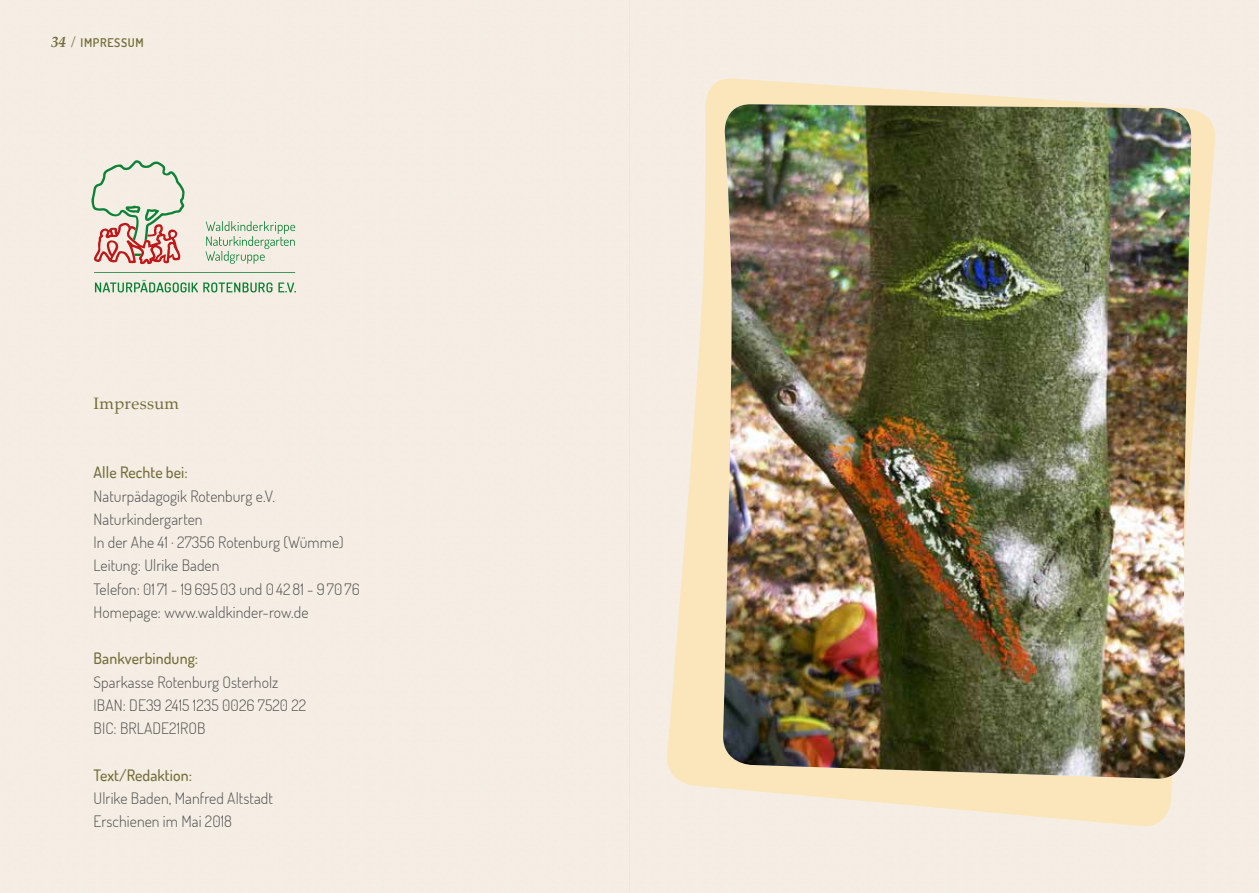
<style>
.page{position:relative;width:1259px;height:893px;background:#fff}
.page>*{position:absolute;margin:0;border:0;box-sizing:border-box;transform-origin:0 0}
.t1{font:16.5px "Palatino Linotype";letter-spacing:.02em;color:#736d39}
.t2{font:300 15.75px/23.2px "Dosis";letter-spacing:.005em;color:#535353}
.t3{font:500 15.75px "Dosis";letter-spacing:.005em;color:#736d39}
.t4{font:600 12px "Dosis";letter-spacing:.05em;color:#736d39}
.s1{font-family:"Palatino Linotype";font-weight:700;font-style:italic;font-size:15px}
.s2{font-family:"Palatino Linotype";font-weight:400;font-style:italic;font-size:15px}
</style>
<div class="page">
<svg style="left:665px;top:77px;width:552px;height:752px;background:#f7ead1"></svg>
<img style="left:722px;top:104px;width:469px;height:676px">
<hr style="left:94px;top:272px;width:201px;height:1px;background:#0d8236">
<svg style="left:205px;top:221px;width:90px;height:43px;background:#d2ddca"></svg>
<svg style="left:95px;top:280px;width:177px;height:12px;background:#a9caab"></svg>
<svg style="left:278px;top:282px;width:18px;height:10px"></svg>
<svg style="left:91px;top:160px;width:94px;height:104px;background:#dacabc"></svg>
<p class="t4" style="left:51px;top:35px;width:94px"><span class="s1">34</span> <span class="s2">/</span> IMPRESSUM</p>
<p class="t1" style="left:94px;top:391px;width:87px">Impressum</p>
<p class="t3" style="left:94px;top:462px;width:96px">Alle Rechte bei:</p>
<p class="t2" style="left:94px;top:484px;width:268px">Naturpädagogik Rotenburg e.V.<br>Naturkindergarten<br>In der Ahe 41 · 27356 Rotenburg (Wümme)<br>Leitung: Ulrike Baden<br>Telefon: 01 71 - 19 695 03 und 0 42 81 - 9 70 76<br>Homepage: www.waldkinder-row.de</p>
<p class="t3" style="left:94px;top:648px;width:106px">Bankverbindung:</p>
<p class="t2" style="left:94px;top:670px;width:214px">Sparkasse Rotenburg Osterholz<br>IBAN: DE39 2415 1235 0026 7520 22<br>BIC: BRLADE21ROB</p>
<p class="t3" style="left:94px;top:764px;width:100px">Text/Redaktion:</p>
<p class="t2" style="left:94px;top:786px;width:181px">Ulrike Baden, Manfred Altstadt<br>Erschienen im Mai 2018</p>
</div>
